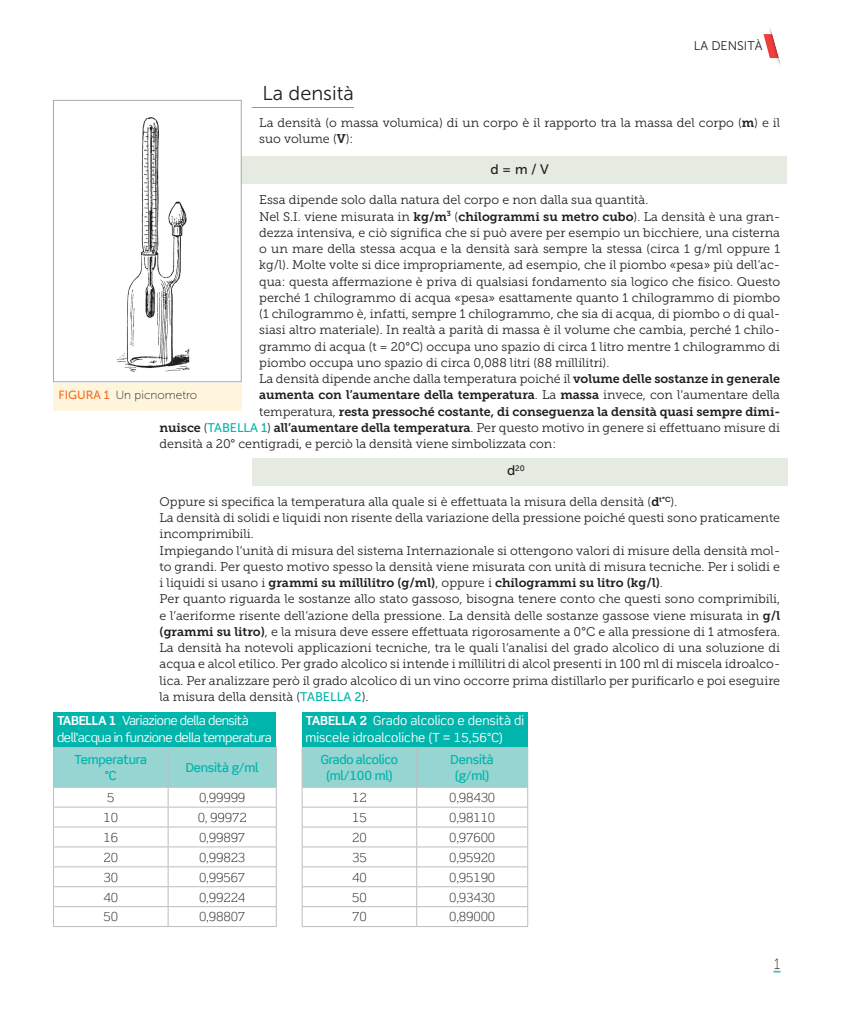
<style>
.page{position:relative;width:844px;height:1014px;background:#fff}
.page>*{position:absolute;margin:0;border:0;box-sizing:border-box;transform-origin:0 0}
.t1{font:20px "Museo Sans 300";color:#231f20}
.t2{font:15px "Museo Sans 100";color:#231f20;scale:.9 1}
.t3{font:13.75px "Museo Sans 500";color:#231f20}
.t4{font:12.5px/16.2px "Museo Slab 300";color:#231f20}
.t5{font:12.5px/16.2px "Museo Slab 700";letter-spacing:-.005em;color:#231f20}
.t6{font:300 12.5px "Scene Std";letter-spacing:-.01em;color:#231f20}
.t7{font:12.5px/16.2px "Scene Std";letter-spacing:-.035em;color:#fff}
.t8{font:12.5px/16.2px "Scene Std";color:#fff}
.t9{font:500 12.5px/16.2px "Scene Std";letter-spacing:-.015em;color:#00b5ac;text-align:center}
.t10{font:12.5px "Museo Sans 300";color:#231f20}
.t11{font:11.88px "Museo Sans 100";color:#231f20}
.t12{font:8px "Museo Sans 500";color:#231f20}
.s1{font-family:"Museo Slab 700"}
.s2{font-family:"Museo Slab 300"}
.s3{font-family:"Museo Sans 500";color:#00b5ac}
.s4{font-size:13.75px}
.s5{font-family:"Museo Sans 500";color:#f36e21}
.s6{font-weight:700}
</style>
<div class="page">
<svg style="left:773px;top:969px;width:7px;height:3px"></svg>
<svg style="left:763px;top:28px;width:18px;height:36px"></svg>
<hr style="left:252px;top:107px;width:102px;height:1px;background:#939598">
<div style="left:152px;top:156px;width:635px;height:28px;background:#e5ebe0"></div>
<div style="left:252px;top:458px;width:535px;height:28px;background:#e5ebe0"></div>
<div style="left:53px;top:383px;width:188px;height:27px;background:#fef5dc"></div>
<div style="left:53px;top:108px;width:188px;height:274px;background:#fff"></div>
<img style="left:116px;top:117px;width:74px;height:255px">
<div style="left:53px;top:100px;width:188px;height:282px;border:1px solid #a8a9ad"></div>
<hr style="left:416px;top:745px;width:112px;height:3px;background:#bcbdc0">
<svg style="left:302px;top:747px;width:226px;height:179px"></svg>
<hr style="left:302px;top:926px;width:114px;height:1px;background:#bcbdc0">
<hr style="left:416px;top:926px;width:112px;height:1px;background:#bcbdc0">
<div style="left:302px;top:712px;width:225px;height:35px;background:#00b5ac"></div>
<svg style="left:53px;top:747px;width:224px;height:179px"></svg>
<hr style="left:53px;top:926px;width:115px;height:1px;background:#bcbdc0">
<hr style="left:168px;top:926px;width:108px;height:1px;background:#bcbdc0">
<hr style="left:53px;top:745px;width:115px;height:3px;background:#bcbdc0">
<hr style="left:168px;top:745px;width:108px;height:3px;background:#bcbdc0">
<div style="left:53px;top:712px;width:223px;height:35px;background:#00b5ac"></div>
<p class="t10" style="left:693px;top:39px;width:70px">LA DENSITÀ</p>
<h1 class="t1" style="left:262px;top:82px;width:93px">La densità</h1>
<p class="t4" style="left:259px;top:115px;width:522px">La densità (o massa volumica) di un corpo è il rapporto tra la massa del corpo (<span class="s1">m</span>) e il suo volume (<span class="s1">V</span>):</p>
<p class="t3" style="left:490px;top:162px;width:60px">d = m / V</p>
<p class="t4" style="left:259px;top:192px;width:522px">Essa dipende solo dalla natura del corpo e non dalla sua quantità.<br>Nel S.I. viene misurata in <span class="s1">kg/m</span><sup>3</sup> (<span class="s1">chilogrammi su metro cubo</span>). La densità è una gran&shy;dezza intensiva, e ciò significa che si può avere per esempio un bicchiere, una cisterna o un mare della stessa acqua e la densità sarà sempre la stessa (circa 1 g/ml oppure 1 kg/l). Molte volte si dice impropriamente, ad esempio, che il piombo «pesa» più dell’ac&shy;qua: questa affermazione è priva di qualsiasi fondamento sia logico che fisico. Questo perché 1 chilogrammo di acqua «pesa» esattamente quanto 1 chilogrammo di piombo (1 chilogrammo è, infatti, sempre 1 chilogrammo, che sia di acqua, di piombo o di qual&shy;siasi altro materiale). In realtà a parità di massa è il volume che cambia, perché 1 chilo&shy;grammo di acqua (t = 20°C) occupa uno spazio di circa 1 litro mentre 1 chilogrammo di piombo occupa uno spazio di circa 0,088 litri (88 millilitri).<br>La densità dipende anche dalla temperatura poiché il <span class="s1">volume delle sostanze in generale</span></p>
<p class="t5" style="left:259px;top:387px;width:522px">aumenta con l’aumentare della temperatura<span class="s2">. La</span> massa <span class="s2">invece, con l’aumentare della temperatura,</span> resta pressoché costante, di conseguenza la densità quasi sempre dimi-</p>
<p class="t4" style="left:159px;top:419px;width:622px"><span class="s1">nuisce</span> (<span class="s3">TABELLA 1</span>) <span class="s1">all’aumentare della temperatura</span>. Per questo motivo in genere si effettuano misure di densità a 20° centigradi, e perciò la densità viene simbolizzata con:</p>
<p class="t12" style="left:507px;top:463px;width:19px"><span class="s4">d</span>20</p>
<p class="t4" style="left:159px;top:493px;width:622px">Oppure si specifica la temperatura alla quale si è effettuata la misura della densità (<span class="s1">d</span><sup>t°C</sup>).<br>La densità di solidi e liquidi non risente della variazione della pressione poiché questi sono praticamente incomprimibili.<br>Impiegando l’unità di misura del sistema Internazionale si ottengono valori di misure della densità mol&shy;to grandi. Per questo motivo spesso la densità viene misurata con unità di misura tecniche. Per i solidi e</p>
<p class="t5" style="left:159px;top:574px;width:505px"><span class="s2">i liquidi si usano i</span> grammi su millilitro (g/ml)<span class="s2">, oppure i</span> chilogrammi su litro (kg/l)<span class="s2">.</span></p>
<p class="t4" style="left:159px;top:591px;width:622px;text-align:justify">Per quanto riguarda le sostanze allo stato gassoso, bisogna tenere conto che questi sono comprimibili, e l’aeriforme risente dell’azione della pressione. La densità delle sostanze gassose viene misurata in <span class="s1">g/l (grammi su litro)</span>, e la misura deve essere effettuata rigorosamente a 0°C e alla pressione di 1 atmosfera.<br>La densità ha notevoli applicazioni tecniche, tra le quali l’analisi del grado alcolico di una soluzione di acqua e alcol etilico. Per grado alcolico si intende i millilitri di alcol presenti in 100 ml di miscela idroalco&shy;lica. Per analizzare però il grado alcolico di un vino occorre prima distillarlo per purificarlo e poi eseguire la misura della densità (<span class="s3">TABELLA 2</span>).</p>
<p class="t11" style="left:58px;top:388px;width:140px"><span class="s5">FIGURA 1</span> Un picnometro</p>
<p class="t7" style="left:57px;top:712px;width:216px"><span class="s6">TABELLA 1</span> Variazione della densità dell’acqua in funzione della temperatura</p>
<p class="t9" style="left:75px;top:751px;width:74px">Temperatura °C</p>
<p class="t9" style="left:186px;top:759px;width:75px">Densità g/ml</p>
<p class="t6" style="left:107px;top:790px;width:9px">5</p>
<p class="t6" style="left:199px;top:790px;width:48px">0,99999</p>
<p class="t6" style="left:103px;top:809px;width:16px">10</p>
<p class="t6" style="left:198px;top:809px;width:50px">0, 99972</p>
<p class="t6" style="left:103px;top:829px;width:16px">16</p>
<p class="t6" style="left:199px;top:829px;width:48px">0,99897</p>
<p class="t6" style="left:103px;top:849px;width:16px">20</p>
<p class="t6" style="left:199px;top:849px;width:48px">0,99823</p>
<p class="t6" style="left:103px;top:869px;width:16px">30</p>
<p class="t6" style="left:199px;top:869px;width:48px">0,99567</p>
<p class="t6" style="left:103px;top:889px;width:16px">40</p>
<p class="t6" style="left:199px;top:889px;width:48px">0,99224</p>
<p class="t6" style="left:103px;top:909px;width:16px">50</p>
<p class="t6" style="left:199px;top:909px;width:48px">0,98807</p>
<p class="t8" style="left:305px;top:712px;width:220px"><span class="s6">TABELLA 2</span> Grado alcolico e densità di miscele idroalcoliche (T = 15,56°C)</p>
<p class="t9" style="left:321px;top:751px;width:79px">Grado alcolico (ml/100 ml)</p>
<p class="t9" style="left:450px;top:751px;width:45px">Densità (g/ml)</p>
<p class="t6" style="left:352px;top:790px;width:16px">12</p>
<p class="t6" style="left:449px;top:790px;width:48px">0,98430</p>
<p class="t6" style="left:352px;top:809px;width:16px">15</p>
<p class="t6" style="left:449px;top:809px;width:48px">0,98110</p>
<p class="t6" style="left:352px;top:829px;width:16px">20</p>
<p class="t6" style="left:449px;top:829px;width:48px">0,97600</p>
<p class="t6" style="left:352px;top:849px;width:16px">35</p>
<p class="t6" style="left:449px;top:849px;width:48px">0,95920</p>
<p class="t6" style="left:352px;top:869px;width:16px">40</p>
<p class="t6" style="left:449px;top:869px;width:48px">0,95190</p>
<p class="t6" style="left:352px;top:889px;width:16px">50</p>
<p class="t6" style="left:449px;top:889px;width:48px">0,93430</p>
<p class="t6" style="left:352px;top:909px;width:16px">70</p>
<p class="t6" style="left:449px;top:909px;width:48px">0,89000</p>
<p class="t2" style="left:774px;top:955px;width:8px">1</p>
</div>
